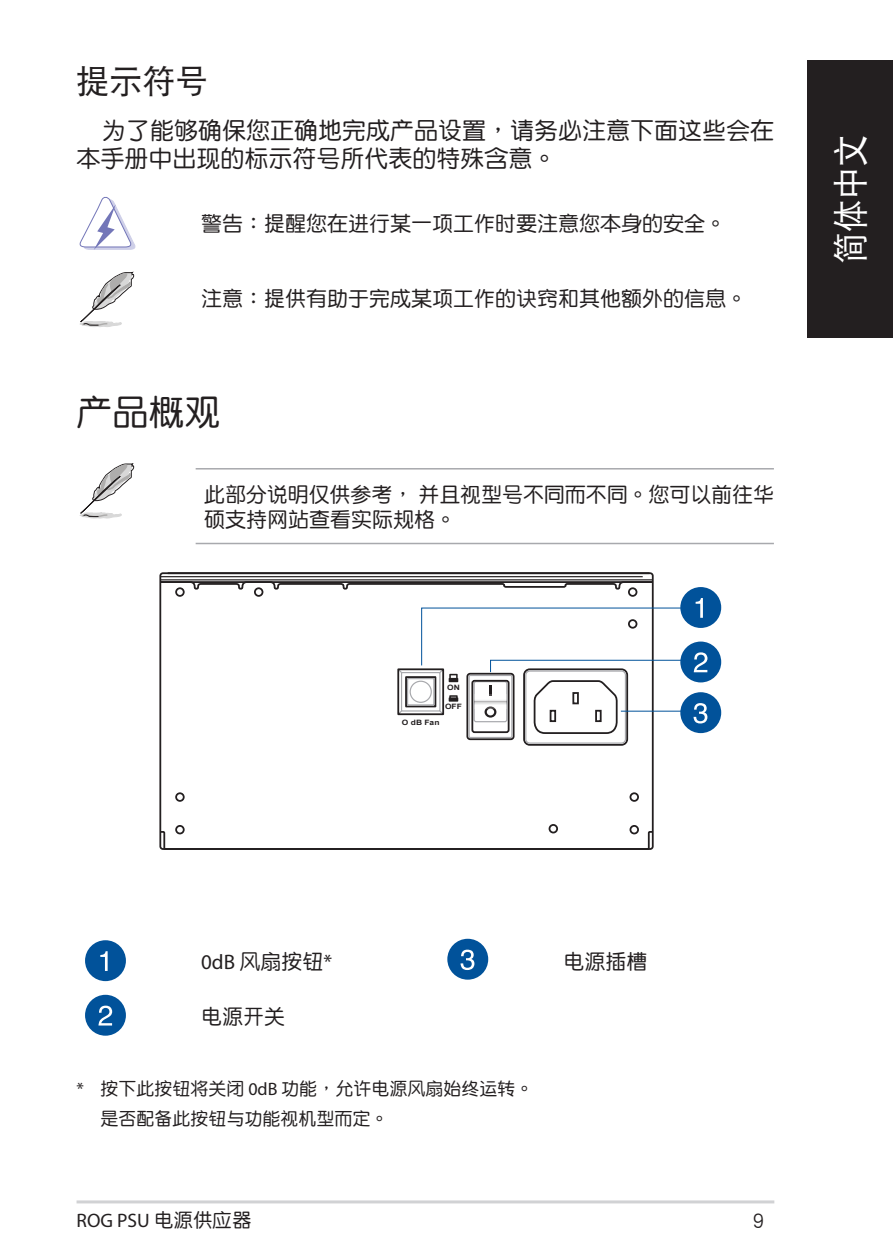
<style>
.page{position:relative;width:893px;height:1259px;background:#fff}
.page>*{position:absolute;margin:0;border:0;box-sizing:border-box;transform-origin:0 0}
.t1{font:36px "DF Hei GB5 Std W5";color:#fff;scale:.9 1}
.t2{font:36px "DF Yuan GB5 Std W5";color:#231f20}
.t3{font:33px "DF Hei GB5 Std W5";color:#231f20}
.t4{font:24px/28.8px "DF Yuan GB5 Std W5";color:#231f20}
.t5{font:21px/25.2px "DF Yuan GB5 Std W5";color:#231f20}
.t6{font:21px "Myriad Pro";color:#231f20}
.t7{font:19.5px "Myriad Pro";color:#231f20}
.t8{font:19.5px "DF Yuan GB5 Std W5";color:#231f20}
.t9{font:18px/30px "DF Yuan GB5 Std W5";color:#231f20}
.t10{font:700 7.5px "Arial";color:#231f20;scale:1.15 1}
.s1{font-family:"DF Yuan GB5 Std W5"}
.s2{font-family:"Myriad Pro"}
</style>
<div class="page">
<hr style="left:77px;top:1200px;width:697px;height:3px;background:#d1d2d4">
<div style="left:807px;top:60px;width:85px;height:278px;background:#231f20"></div>
<svg style="left:79px;top:197px;width:57px;height:53px"></svg>
<svg style="left:80px;top:271px;width:54px;height:56px"></svg>
<div style="left:85px;top:940px;width:41px;height:41px;background:#01529a;border-radius:50%"></div>
<svg style="left:100px;top:951px;width:8px;height:20px"></svg>
<div style="left:447px;top:938px;width:41px;height:41px;background:#01529a;border-radius:50%"></div>
<svg style="left:461px;top:949px;width:13px;height:21px"></svg>
<div style="left:85px;top:994px;width:41px;height:41px;background:#01529a;border-radius:50%"></div>
<svg style="left:98px;top:1005px;width:14px;height:20px"></svg>
<hr style="left:196px;top:468px;width:578px;height:1px;background:#a8a9ad">
<hr style="left:196px;top:543px;width:578px;height:1px;background:#a8a9ad">
<svg style="left:79px;top:463px;width:55px;height:56px"></svg>
<div style="left:680px;top:641px;width:41px;height:41px;background:#01529a;border-radius:50%"></div>
<div style="left:680px;top:692px;width:41px;height:41px;background:#01529a;border-radius:50%"></div>
<div style="left:466px;top:673px;width:48px;height:67px;border:2px solid #231f20;border-radius:3px"></div>
<div style="left:468px;top:675px;width:44px;height:63px;border:1px solid #a8a9ad"></div>
<hr style="left:160px;top:576px;width:483px;height:1px;background:#231f20">
<svg style="left:159px;top:830px;width:495px;height:20px"></svg>
<div style="left:523px;top:668px;width:105px;height:77px;border:2px solid #231f20;border-radius:6px"></div>
<div style="left:525px;top:670px;width:101px;height:73px;border:1px solid #a8a9ad;border-radius:4px"></div>
<div style="left:401px;top:672px;width:39px;height:39px;border:1px solid #a8a9ad"></div>
<svg style="left:398px;top:709px;width:5px;height:7px"></svg>
<div style="left:397px;top:668px;width:47px;height:47px;border:2px solid #231f20"></div>
<div style="left:405px;top:676px;width:31px;height:31px;border:2px solid #231f20"></div>
<div style="left:407px;top:678px;width:27px;height:27px;border:1px solid #a8a9ad"></div>
<div style="left:410px;top:680px;width:22px;height:23px;border:1px solid #a8a9ad;border-radius:50%"></div>
<div style="left:175px;top:825px;width:10px;height:9px;border:2px solid #231f20;border-radius:50%"></div>
<div style="left:175px;top:792px;width:10px;height:10px;border:2px solid #231f20;border-radius:50%"></div>
<div style="left:175px;top:587px;width:10px;height:10px;border:2px solid #231f20;border-radius:50%"></div>
<div style="left:254px;top:587px;width:9px;height:10px;border:2px solid #231f20;border-radius:50%"></div>
<div style="left:628px;top:587px;width:9px;height:10px;border:2px solid #231f20;border-radius:50%"></div>
<div style="left:629px;top:825px;width:10px;height:9px;border:2px solid #231f20;border-radius:50%"></div>
<div style="left:549px;top:824px;width:9px;height:9px;border:2px solid #231f20;border-radius:50%"></div>
<div style="left:629px;top:792px;width:10px;height:10px;border:2px solid #231f20;border-radius:50%"></div>
<svg style="left:159px;top:580px;width:495px;height:10px"></svg>
<hr style="left:160px;top:579px;width:493px;height:1px;background:#231f20">
<div style="left:680px;top:587px;width:41px;height:41px;background:#01529a;border-radius:50%"></div>
<svg style="left:421px;top:598px;width:286px;height:137px"></svg>
<h2 class="t3" style="left:77px;top:63px;width:134px">提示符號</h2>
<p class="t4" style="left:77px;top:115px;width:699px;text-indent:26px">為了能夠確保您正確地完成產品設置，請務必注意下面這些會在本手冊中出現的標示符號所代表的特殊含意。</p>
<p class="t5" style="left:201px;top:211px;width:526px">警告：提醒您在進行某一項工作時要注意您本身的安全。</p>
<p class="t5" style="left:201px;top:286px;width:547px">注意：提供有助於完成某項工作的訣竅和其他額外的信息。</p>
<h1 class="t2" style="left:77px;top:393px;width:146px">產品概觀</h1>
<p class="t5" style="left:204px;top:481px;width:571px">此部分說明僅供參考， 並且視型號不同而不同。您可以前往華碩支持網站查看實際規格。</p>
<h1 class="t1" style="left:831px;top:264px;width:145px;rotate:-90deg">簡體中文</h1>
<p class="t10" style="left:447px;top:681px;width:13px">ON</p>
<p class="t10" style="left:445px;top:701px;width:16px">OFF</p>
<p class="t10" style="left:402px;top:716px;width:34px">O dB Fan</p>
<p class="t6" style="left:201px;top:949px;width:133px">0dB <span class="s1">風扇按鈕</span>*</p>
<p class="t5" style="left:563px;top:948px;width:85px">電源插槽</p>
<p class="t5" style="left:201px;top:1003px;width:85px">電源開關</p>
<p class="t9" style="left:101px;top:1073px;width:434px;text-indent:-24px"><span class="s2">*</span> 按下此按鈕將關閉 <span class="s2">0dB</span> 功能，允許電源風扇始終運轉。是否配備此按鈕與功能視機型而定。</p>
<p class="t7" style="left:77px;top:1208px;width:176px">ROG PSU <span class="s1">電源供應器</span></p>
<p class="t8" style="left:752px;top:1210px;width:14px">9</p>
</div>
